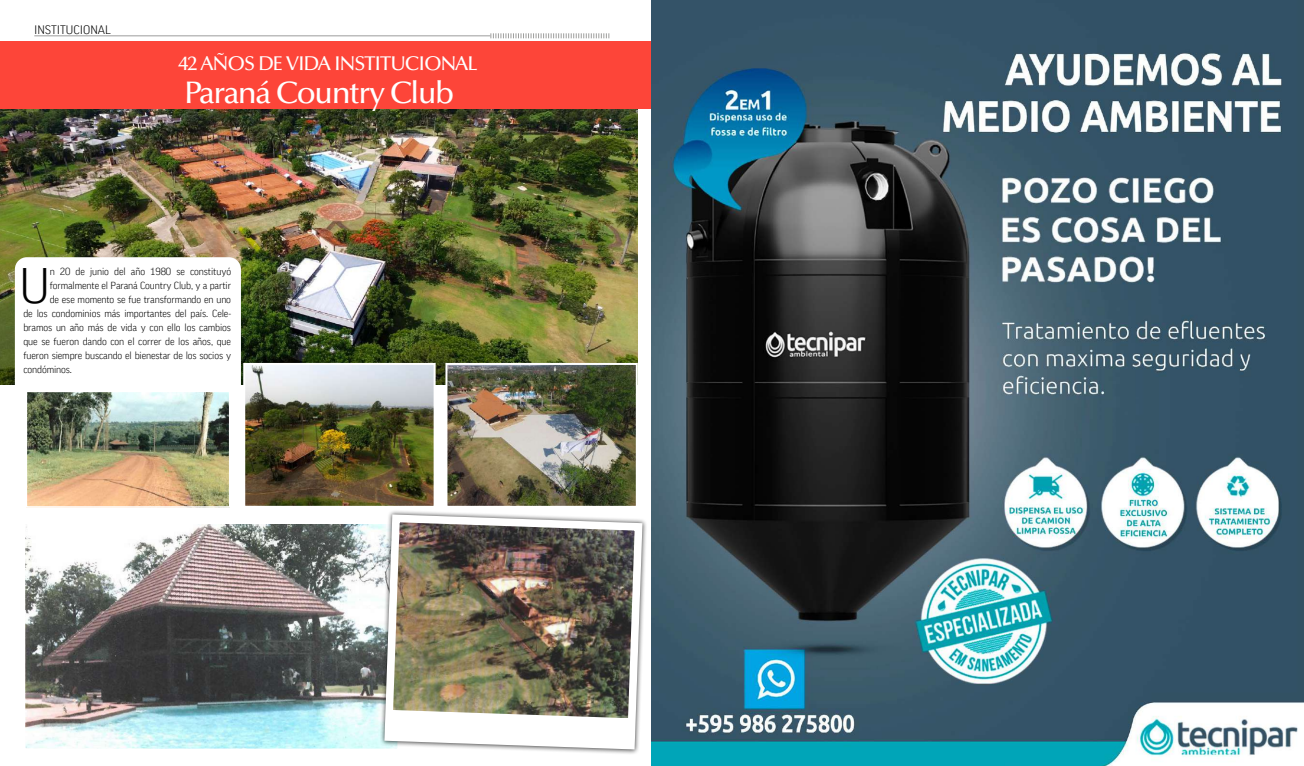
<style>
.page{position:relative;width:1304px;height:766px;background:#fff}
.page>*{position:absolute;margin:0;border:0;box-sizing:border-box;transform-origin:0 0}
.t1{font:300 48.6px "FF Good Pro";color:#000}
.t2{font:500 31.2px "Optima LT Std";letter-spacing:-.05em;color:#fff}
.t3{font:500 20px "Optima LT Std";letter-spacing:-.05em;color:#fff}
.t4{font:300 12px "FF Good Pro";color:#000}
.t5{font:300 10px "FF Good Pro";letter-spacing:-.01em;color:#000}
</style>
<div class="page">
<hr style="left:34px;top:35px;width:456px;height:1px;background:#9d9d9c">
<svg style="left:490px;top:33px;width:119px;height:5px"></svg>
<img style="left:0;top:109px;width:638px;height:276px">
<img style="left:246px;top:366px;width:187px;height:138px">
<div style="left:243px;top:363px;width:193px;height:144px;border:2px solid #fff"></div>
<img style="left:27px;top:524px;width:353px;height:223px">
<div style="left:24px;top:513px;width:375px;height:237px;border:2px solid #fff"></div>
<img style="left:380px;top:511px;width:266px;height:242px">
<img style="left:448px;top:366px;width:187px;height:138px">
<div style="left:445px;top:363px;width:193px;height:144px;border:2px solid #fff"></div>
<div style="left:0;top:42px;width:652px;height:67px;background:#fd4539"></div>
<div style="left:15px;top:257px;width:226px;height:169px;background:#fff;border-radius:12px"></div>
<img style="left:29px;top:393px;width:199px;height:111px">
<div style="left:26px;top:390px;width:205px;height:117px;border:2px solid #fff"></div>
<img style="left:652px;top:0;width:652px;height:765px">
<p class="t4" style="left:34px;top:23px;width:78px">INSTITUCIONAL</p>
<h3 class="t3" style="left:179px;top:52px;width:301px">42 AÑOS DE VIDA INSTITUCIONAL</h3>
<h2 class="t2" style="left:184px;top:75px;width:271px">Paraná Country Club</h2>
<h1 class="t1" style="left:20px;top:258px;width:32px">U</h1>
<p class="t5" style="left:50px;top:266px;width:183px">n 20 de junio del año 1980 se constituyó</p>
<p class="t5" style="left:50px;top:280px;width:183px">formalmente el Paraná Country Club, y a partir</p>
<p class="t5" style="left:50px;top:294px;width:183px">de ese momento se fue transformando en uno</p>
<p class="t5" style="left:23px;top:308px;width:209px">de los condominios más importantes del país. Cele-</p>
<p class="t5" style="left:23px;top:322px;width:209px">bramos un año más de vida y con ello los cambios</p>
<p class="t5" style="left:23px;top:336px;width:209px">que se fueron dando con el correr de los años, que</p>
<p class="t5" style="left:23px;top:350px;width:209px">fueron siempre buscando el bienestar de los socios y</p>
<p class="t5" style="left:23px;top:364px;width:50px">condóminos.</p>
</div>
